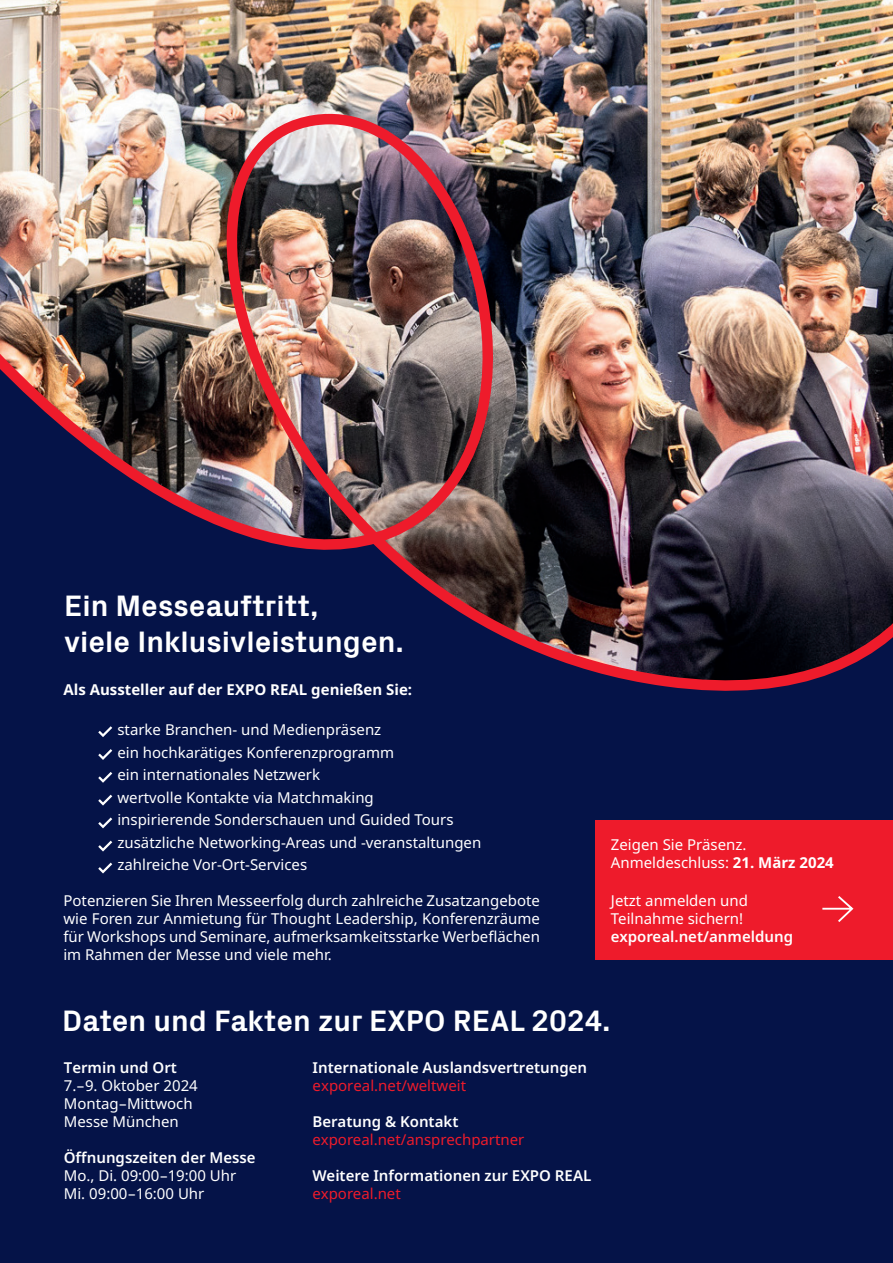
<style>
.page{position:relative;width:893px;height:1263px;background:#051348}
.page>*{position:absolute;margin:0;border:0;box-sizing:border-box;transform-origin:0 0}
.t1{font:700 30px/36px "Px Grotesk";color:#fff}
.t2{font:15px/18px "Noto Sans";color:#fff}
.t3{font:600 15px "Noto Sans";color:#fff}
.t4{font:15px "Noto Sans";color:#ee1b2b}
.t5{font:700 15px "Noto Sans";color:#fff}
.s1{font-weight:700}
</style>
<div class="page">
<div style="left:595px;top:821px;width:298px;height:139px;background:#ee1b2b"></div>
<img style="left:0;top:0;width:893px;height:751px">
<svg style="left:822px;top:896px;width:32px;height:26px"></svg>
<svg style="left:98px;top:726px;width:14px;height:11px"></svg>
<svg style="left:98px;top:749px;width:14px;height:11px"></svg>
<svg style="left:98px;top:772px;width:14px;height:11px"></svg>
<svg style="left:98px;top:817px;width:14px;height:11px"></svg>
<svg style="left:98px;top:841px;width:14px;height:10px"></svg>
<svg style="left:98px;top:795px;width:14px;height:10px"></svg>
<svg style="left:98px;top:863px;width:14px;height:10px"></svg>
<h1 class="t1" style="left:64px;top:586px;width:341px">Ein Messeauftritt,<br>viele Inklusivleistungen.</h1>
<p class="t5" style="left:63px;top:681px;width:350px">Als Aussteller auf der EXPO REAL genießen Sie:</p>
<p class="t2" style="left:117px;top:719px;width:365px;line-height:22.5px">starke Branchen- und Medienpräsenz<br>ein hochkarätiges Konferenzprogramm<br>ein internationales Netzwerk<br>wertvolle Kontakte via Matchmaking<br>inspirierende Sonderschauen und Guided Tours zusätzliche Networking-Areas und -veranstaltungen zahlreiche Vor-Ort-Services</p>
<p class="t2" style="left:63px;top:892px;width:478px;text-align:justify">Potenzieren Sie Ihren Messeerfolg durch zahlreiche Zusatzangebote wie Foren zur Anmietung für Thought Leadership, Konferenzräume für Workshops und Seminare, aufmerksamkeitsstarke Werbeflächen im Rahmen der Messe und viele mehr.</p>
<p class="t2" style="left:611px;top:836px;width:224px">Zeigen Sie Präsenz.<br>Anmeldeschluss: <span class="s1">21. März 2024</span></p>
<p class="t2" style="left:611px;top:891px;width:138px">Jetzt anmelden und<br>Teilnahme sichern!</p>
<p class="t3" style="left:611px;top:925px;width:184px">exporeal.net/anmeldung</p>
<h1 class="t1" style="left:62px;top:1001px;width:550px">Daten und Fakten zur EXPO REAL 2024.</h1>
<p class="t3" style="left:64px;top:1057px;width:115px">Termin und Ort</p>
<p class="t2" style="left:64px;top:1077px;width:136px">7.–9. Oktober 2024<br>Montag–Mittwoch<br>Messe München</p>
<p class="t3" style="left:64px;top:1147px;width:193px">Öffnungszeiten der Messe</p>
<p class="t2" style="left:64px;top:1167px;width:174px">Mo., Di. 09:00–19:00 Uhr<br>Mi. 09:00–16:00 Uhr</p>
<p class="t3" style="left:313px;top:1057px;width:276px">Internationale Auslandsvertretungen</p>
<p class="t4" style="left:313px;top:1077px;width:155px">exporeal.net/weltweit</p>
<p class="t3" style="left:313px;top:1111px;width:147px">Beratung &amp; Kontakt</p>
<p class="t4" style="left:313px;top:1131px;width:213px">exporeal.net/ansprechpartner</p>
<p class="t3" style="left:313px;top:1165px;width:280px">Weitere Informationen zur EXPO REAL</p>
<p class="t4" style="left:313px;top:1185px;width:90px">exporeal.net</p>
</div>
